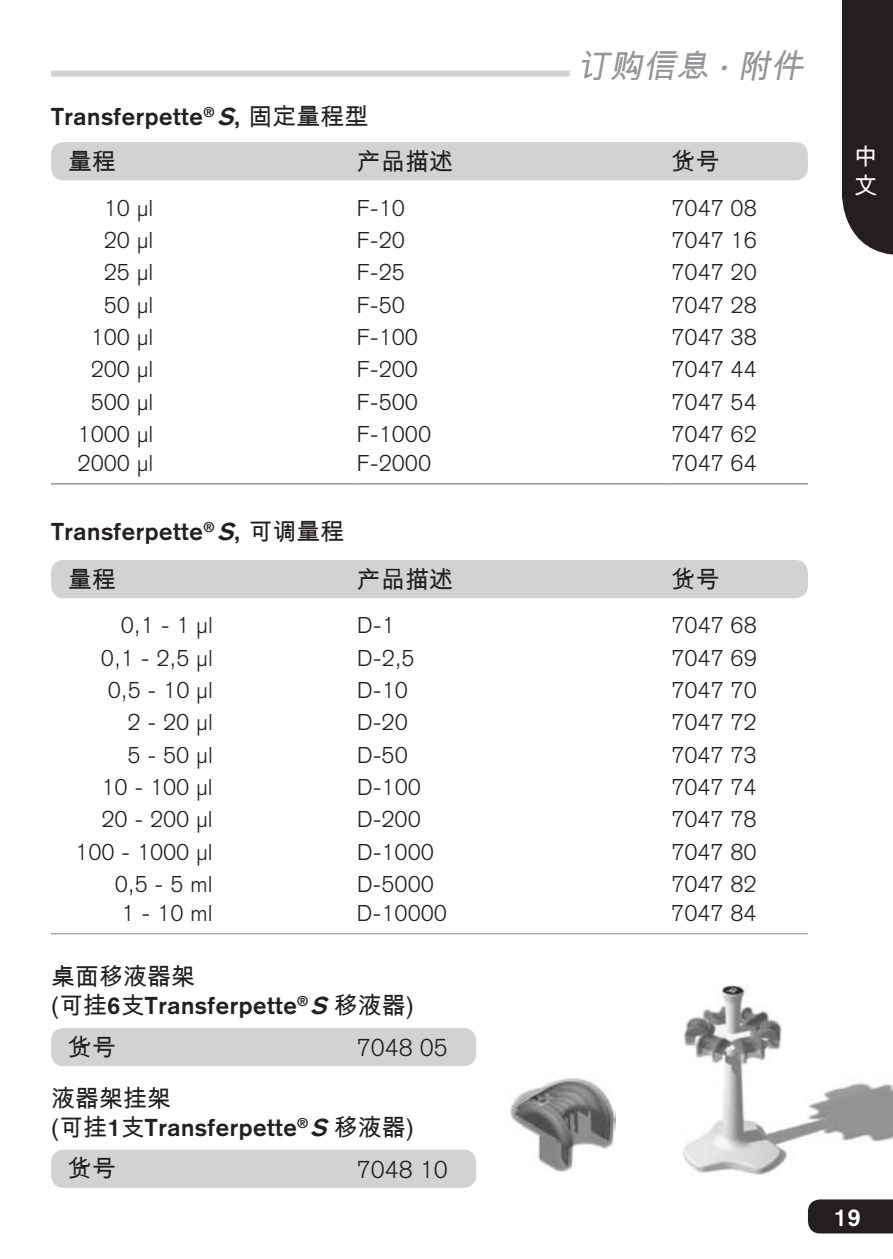
<style>
.page{position:relative;width:893px;height:1259px;background:#fff}
.page>*{position:absolute;margin:0;border:0;box-sizing:border-box;transform-origin:0 0}
.t1{font:italic 33px "Arial Unicode MS";color:#939598}
.t2{font:700 24px "Akzidenz Grotesk";letter-spacing:.025em;color:#231f20}
.t3{font:24px "Arial Unicode MS";color:#231f20}
.t4{font:300 24px "Akzidenz Grotesk";letter-spacing:.025em;color:#231f20}
.t5{font:700 24px "Akzidenz Grotesk";color:#fff}
.t6{font:24px/28.8px "Arial Unicode MS";color:#fff}
.t7{font:300 22.5px "Akzidenz Grotesk";letter-spacing:.025em;color:#231f20}
.s1{font-style:italic}
.s2{font-family:"Arial Unicode MS";font-weight:400}
.s3{font-family:"Akzidenz Grotesk";font-weight:700}
</style>
<div class="page">
<img style="left:510px;top:1078px;width:105px;height:94px">
<img style="left:682px;top:982px;width:211px;height:193px">
<div style="left:808px;top:1199px;width:85px;height:34px;background:#231f20"></div>
<div style="left:842px;top:0;width:51px;height:255px;background:#231f20"></div>
<div style="left:51px;top:142px;width:757px;height:38px;background:#d1d2d4;border-radius:13px"></div>
<div style="left:51px;top:560px;width:757px;height:38px;background:#d1d2d4;border-radius:13px"></div>
<hr style="left:51px;top:933px;width:306px;height:1px;background:#a8a9ad">
<hr style="left:357px;top:933px;width:315px;height:1px;background:#a8a9ad">
<hr style="left:672px;top:933px;width:136px;height:1px;background:#a8a9ad">
<div style="left:51px;top:1028px;width:425px;height:38px;background:#d1d2d4;border-radius:13px"></div>
<div style="left:51px;top:1149px;width:425px;height:38px;background:#d1d2d4;border-radius:13px"></div>
<div style="left:51px;top:71px;width:519px;height:6px;background:#d1d2d4"></div>
<hr style="left:51px;top:483px;width:306px;height:1px;background:#939598">
<hr style="left:357px;top:483px;width:315px;height:1px;background:#939598">
<hr style="left:672px;top:483px;width:136px;height:1px;background:#939598">
<p class="t2" style="left:51px;top:102px;width:319px">Transferpette<sup>®</sup> <span class="s1">S</span>, <span class="s2">固定量程型</span></p>
<h1 class="t1" style="left:577px;top:42px;width:236px">订购信息 <span class="s3">·</span> 附件</h1>
<p class="t3" style="left:68px;top:144px;width:49px">量程</p>
<p class="t3" style="left:357px;top:144px;width:97px">产品描述</p>
<p class="t3" style="left:672px;top:144px;width:49px">货号</p>
<p class="t7" style="left:104px;top:195px;width:50px">10 µl</p>
<p class="t7" style="left:357px;top:195px;width:49px">F-10</p>
<p class="t7" style="left:672px;top:195px;width:86px">7047 08</p>
<p class="t7" style="left:104px;top:227px;width:50px">20 µl</p>
<p class="t7" style="left:357px;top:227px;width:49px">F-20</p>
<p class="t7" style="left:672px;top:227px;width:86px">7047 16</p>
<p class="t7" style="left:104px;top:259px;width:50px">25 µl</p>
<p class="t7" style="left:357px;top:259px;width:49px">F-25</p>
<p class="t7" style="left:672px;top:259px;width:86px">7047 20</p>
<p class="t7" style="left:104px;top:292px;width:50px">50 µl</p>
<p class="t7" style="left:357px;top:292px;width:49px">F-50</p>
<p class="t7" style="left:672px;top:292px;width:86px">7047 28</p>
<p class="t7" style="left:91px;top:324px;width:64px">100 µl</p>
<p class="t7" style="left:357px;top:324px;width:62px">F-100</p>
<p class="t7" style="left:672px;top:324px;width:86px">7047 38</p>
<p class="t7" style="left:91px;top:356px;width:64px">200 µl</p>
<p class="t7" style="left:357px;top:356px;width:62px">F-200</p>
<p class="t7" style="left:672px;top:356px;width:86px">7047 44</p>
<p class="t7" style="left:91px;top:389px;width:64px">500 µl</p>
<p class="t7" style="left:357px;top:389px;width:62px">F-500</p>
<p class="t7" style="left:672px;top:389px;width:86px">7047 54</p>
<p class="t7" style="left:78px;top:421px;width:77px">1000 µl</p>
<p class="t7" style="left:357px;top:421px;width:75px">F-1000</p>
<p class="t7" style="left:672px;top:421px;width:86px">7047 62</p>
<p class="t7" style="left:78px;top:450px;width:77px">2000 µl</p>
<p class="t7" style="left:357px;top:450px;width:75px">F-2000</p>
<p class="t7" style="left:672px;top:450px;width:86px">7047 64</p>
<p class="t2" style="left:51px;top:517px;width:295px">Transferpette<sup>®</sup> <span class="s1">S</span>, <span class="s2">可调量程</span></p>
<p class="t3" style="left:68px;top:562px;width:49px">量程</p>
<p class="t3" style="left:357px;top:562px;width:97px">产品描述</p>
<p class="t3" style="left:672px;top:562px;width:49px">货号</p>
<p class="t7" style="left:121px;top:612px;width:93px">0,1 - 1 µl</p>
<p class="t7" style="left:357px;top:612px;width:39px">D-1</p>
<p class="t7" style="left:672px;top:612px;width:86px">7047 68</p>
<p class="t7" style="left:101px;top:645px;width:113px">0,1 - 2,5 µl</p>
<p class="t7" style="left:357px;top:645px;width:59px">D-2,5</p>
<p class="t7" style="left:672px;top:645px;width:86px">7047 69</p>
<p class="t7" style="left:108px;top:677px;width:106px">0,5 - 10 µl</p>
<p class="t7" style="left:357px;top:677px;width:52px">D-10</p>
<p class="t7" style="left:672px;top:677px;width:86px">7047 70</p>
<p class="t7" style="left:128px;top:709px;width:86px">2 - 20 µl</p>
<p class="t7" style="left:357px;top:709px;width:52px">D-20</p>
<p class="t7" style="left:672px;top:709px;width:86px">7047 72</p>
<p class="t7" style="left:128px;top:741px;width:86px">5 - 50 µl</p>
<p class="t7" style="left:357px;top:741px;width:52px">D-50</p>
<p class="t7" style="left:672px;top:741px;width:86px">7047 73</p>
<p class="t7" style="left:102px;top:774px;width:112px">10 - 100 µl</p>
<p class="t7" style="left:357px;top:774px;width:65px">D-100</p>
<p class="t7" style="left:672px;top:774px;width:86px">7047 74</p>
<p class="t7" style="left:102px;top:806px;width:112px">20 - 200 µl</p>
<p class="t7" style="left:357px;top:806px;width:65px">D-200</p>
<p class="t7" style="left:672px;top:806px;width:86px">7047 78</p>
<p class="t7" style="left:76px;top:838px;width:138px">100 - 1000 µl</p>
<p class="t7" style="left:357px;top:838px;width:78px">D-1000</p>
<p class="t7" style="left:672px;top:838px;width:86px">7047 80</p>
<p class="t7" style="left:115px;top:871px;width:99px">0,5 - 5 ml</p>
<p class="t7" style="left:357px;top:871px;width:78px">D-5000</p>
<p class="t7" style="left:672px;top:871px;width:86px">7047 82</p>
<p class="t7" style="left:122px;top:900px;width:92px">1 - 10 ml</p>
<p class="t7" style="left:357px;top:900px;width:91px">D-10000</p>
<p class="t7" style="left:672px;top:900px;width:86px">7047 84</p>
<p class="t3" style="left:51px;top:959px;width:146px">桌面移液器架</p>
<p class="t2" style="left:51px;top:991px;width:364px"><span class="s2">(可挂</span>6<span class="s2">支</span>Transferpette<sup>®</sup> <span class="s1">S</span><span class="s2">移液器)</span></p>
<p class="t3" style="left:68px;top:1029px;width:49px">货号</p>
<p class="t4" style="left:357px;top:1034px;width:92px">7048 05</p>
<p class="t3" style="left:51px;top:1081px;width:121px">液器架挂架</p>
<p class="t2" style="left:51px;top:1113px;width:364px"><span class="s2">(可挂</span>1<span class="s2">支</span>Transferpette<sup>®</sup> <span class="s1">S</span> <span class="s2">移液器)</span></p>
<p class="t3" style="left:68px;top:1151px;width:49px">货号</p>
<p class="t4" style="left:357px;top:1155px;width:92px">7048 10</p>
<p class="t6" style="left:854px;top:142px;width:25px">中文</p>
<p class="t5" style="left:833px;top:1203px;width:29px">19</p>
</div>
